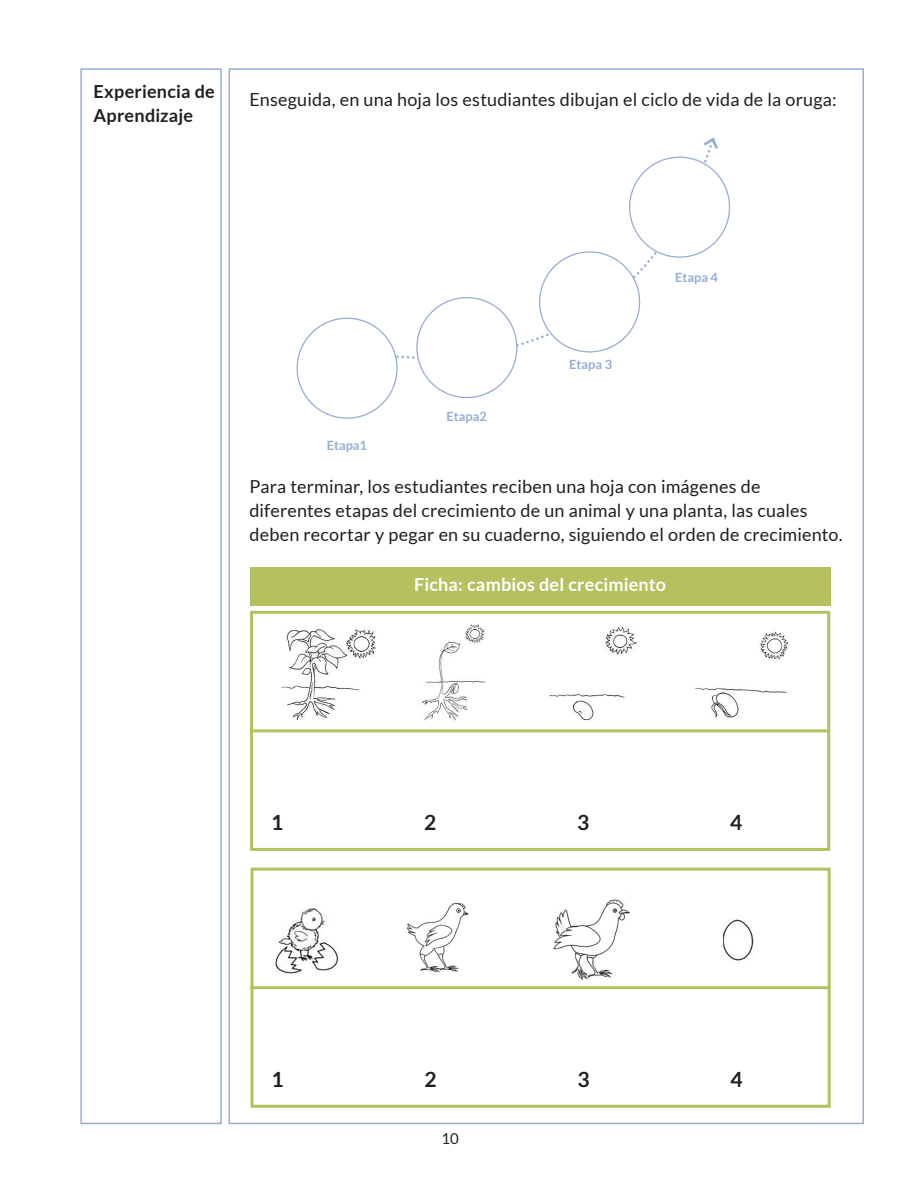
<style>
.page{position:relative;width:918px;height:1188px;background:#fff}
.page>*{position:absolute;margin:0;border:0;box-sizing:border-box;transform-origin:0 0}
.t1{font:700 21px "Lato";color:#231f20}
.t2{font:18px/24px "Lato";letter-spacing:.01em;color:#231f20}
.t3{font:700 18px "Lato";letter-spacing:.01em;color:#fff}
.t4{font:700 18px/24px "Lato";letter-spacing:.01em;color:#231f20}
.t5{font:15px "Lato";color:#231f20}
.t6{font:700 12.75px "Lato";color:#97add3}
</style>
<div class="page">
<svg style="left:337px;top:152px;width:378px;height:253px"></svg>
<svg style="left:703px;top:138px;width:15px;height:14px"></svg>
<div style="left:80px;top:68px;width:142px;height:1056px;border:2px solid #97add3"></div>
<div style="left:297px;top:318px;width:100px;height:100px;background:#fff;border-radius:50%"></div>
<div style="left:417px;top:298px;width:100px;height:100px;background:#fff;border-radius:50%"></div>
<div style="left:540px;top:252px;width:100px;height:100px;background:#fff;border-radius:50%"></div>
<div style="left:630px;top:157px;width:100px;height:100px;background:#fff;border-radius:50%"></div>
<div style="left:250px;top:567px;width:580px;height:39px;background:#b4c15e"></div>
<div style="left:250px;top:611px;width:580px;height:240px;border:3px solid #b4c15e"></div>
<div style="left:250px;top:868px;width:581px;height:240px;border:3px solid #b4c15e"></div>
<hr style="left:250px;top:729px;width:580px;height:3px;background:#b4c15e">
<hr style="left:250px;top:986px;width:581px;height:3px;background:#b4c15e">
<img style="left:723px;top:919px;width:31px;height:42px">
<img style="left:275px;top:904px;width:63px;height:70px">
<img style="left:406px;top:902px;width:63px;height:71px">
<img style="left:553px;top:899px;width:78px;height:80px">
<img style="left:549px;top:626px;width:89px;height:95px">
<img style="left:695px;top:631px;width:94px;height:87px">
<img style="left:420px;top:624px;width:66px;height:97px">
<img style="left:281px;top:627px;width:95px;height:94px">
<p class="t4" style="left:94px;top:79px;width:123px">Experiencia de<br>Aprendizaje</p>
<p class="t2" style="left:249px;top:87px;width:589px">Enseguida, en una hoja los estudiantes dibujan el ciclo de vida de la oruga:</p>
<p class="t6" style="left:327px;top:438px;width:42px">Etapa1</p>
<p class="t6" style="left:447px;top:409px;width:42px">Etapa2</p>
<p class="t6" style="left:569px;top:357px;width:44px">Etapa 3</p>
<p class="t6" style="left:675px;top:271px;width:44px">Etapa 4</p>
<p class="t2" style="left:249px;top:475px;width:595px">Para terminar, los estudiantes reciben una hoja con imágenes de diferentes etapas del crecimiento de un animal y una planta, las cuales deben recortar y pegar en su cuaderno, siguiendo el orden de crecimiento.</p>
<p class="t1" style="left:271px;top:811px;width:14px">1</p>
<p class="t1" style="left:271px;top:1068px;width:14px">1</p>
<p class="t3" style="left:414px;top:574px;width:253px">Ficha: cambios del crecimiento</p>
<p class="t1" style="left:424px;top:811px;width:14px">2</p>
<p class="t1" style="left:577px;top:811px;width:14px">3</p>
<p class="t1" style="left:730px;top:811px;width:14px">4</p>
<p class="t1" style="left:425px;top:1068px;width:14px">2</p>
<p class="t5" style="left:442px;top:1130px;width:19px">10</p>
<p class="t1" style="left:578px;top:1068px;width:14px">3</p>
<p class="t1" style="left:731px;top:1068px;width:14px">4</p>
</div>
